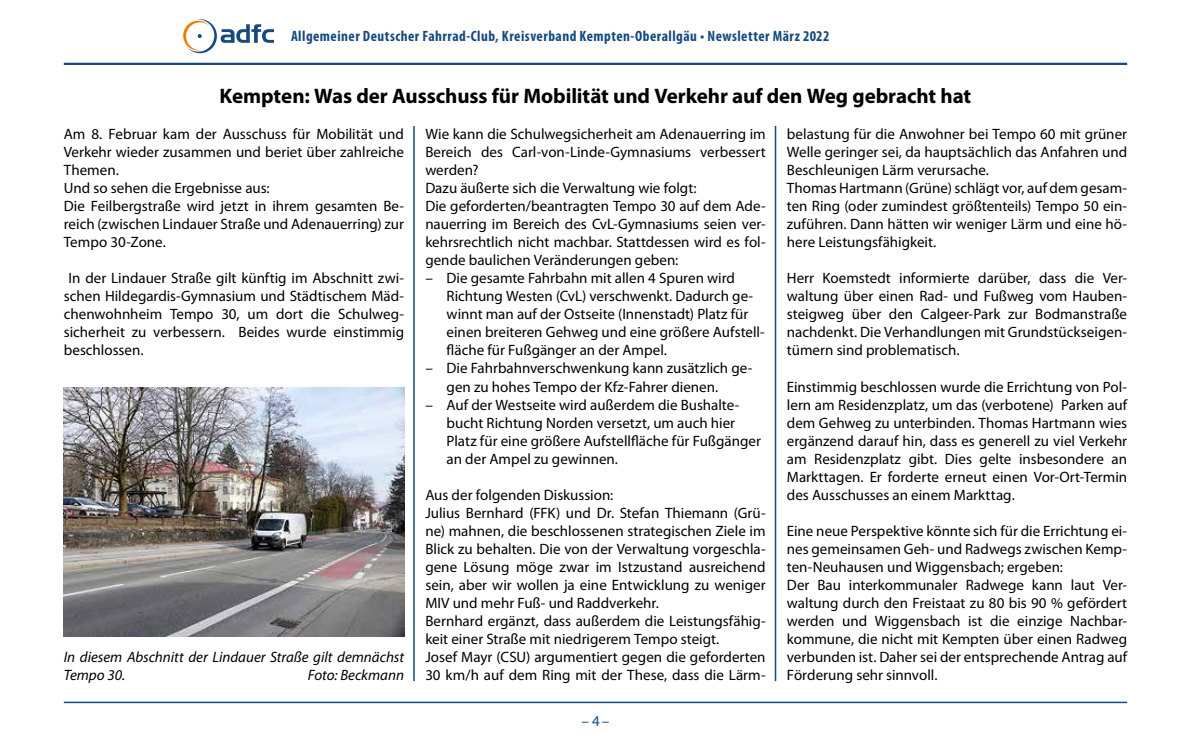
<style>
.page{position:relative;width:1191px;height:745px;background:#fff}
.page>*{position:absolute;margin:0;border:0;box-sizing:border-box;transform-origin:0 0}
.t1{font:700 21px "Myriad Pro";letter-spacing:-.005em;color:#000}
.t2{font:15px/18px "Myriad Pro";color:#000}
.t3{font:700 condensed 15px "Myriad Pro";letter-spacing:.03em;color:#164a7e}
.t4{font:italic 15px/18px "Myriad Pro";color:#000}
.t5{font:15px "Myriad Pro";color:#164a7e}
</style>
<div class="page">
<hr style="left:64px;top:63px;width:1063px;height:2px;background:#164a7e">
<hr style="left:64px;top:701px;width:1063px;height:1px;background:#164a7e">
<svg style="left:183px;top:19px;width:91px;height:34px"></svg>
<hr style="left:413px;top:85px;width:2px;height:595px;background:#164a7e">
<hr style="left:774px;top:85px;width:2px;height:595px;background:#164a7e">
<div style="left:408px;top:85px;width:12px;height:41px;background:#fff"></div>
<div style="left:770px;top:85px;width:12px;height:41px;background:#fff"></div>
<img style="left:64px;top:387px;width:340px;height:248px">
<p class="t3" style="left:291px;top:27px;width:540px">Allgemeiner Deutscher Fahrrad-Club, Kreisverband Kempten-Oberallgäu • Newsletter März 2022</p>
<h1 class="t1" style="left:220px;top:82px;width:753px">Kempten: Was der Ausschuss für Mobilität und Verkehr auf den Weg gebracht hat</h1>
<p class="t2" style="left:64px;top:125px;width:342px">Am 8. Februar kam der Ausschuss für Mobilität und Verkehr wieder zusammen und beriet über zahlreiche Themen.<br>Und so sehen die Ergebnisse aus:<br>Die Feilbergstraße wird jetzt in ihrem gesamten Be&shy;reich (zwischen Lindauer Straße und Adenauerring) zur Tempo 30-Zone.</p>
<p class="t2" style="left:64px;top:269px;width:342px;text-align:justify;text-indent:5px">In der Lindauer Straße gilt künftig im Abschnitt zwi&shy;schen Hildegardis-Gymnasium und Städtischem Mäd&shy;chenwohnheim Tempo 30, um dort die Schulweg&shy;sicherheit zu verbessern. Beides wurde einstimmig beschlossen.</p>
<p class="t4" style="left:64px;top:647px;width:342px">In diesem Abschnitt der Lindauer Straße gilt demnächst<br>Tempo 30.</p>
<p class="t4" style="left:308px;top:665px;width:98px">Foto: Beckmann</p>
<p class="t2" style="left:425px;top:125px;width:342px">Wie kann die Schulwegsicherheit am Adenauerring im Bereich des Carl-von-Linde-Gymnasiums verbessert werden?<br>Dazu äußerte sich die Verwaltung wie folgt:<br>Die geforderten/beantragten Tempo 30 auf dem Ade&shy;nauerring im Bereich des CvL-Gymnasiums seien ver&shy;kehrsrechtlich nicht machbar. Stattdessen wird es fol&shy;gende baulichen Veränderungen geben:</p>
<p class="t2" style="left:446px;top:269px;width:320px;text-indent:-21px">– Die gesamte Fahrbahn mit allen 4 Spuren wird Richtung Westen (CvL) verschwenkt. Dadurch ge&shy;winnt man auf der Ostseite (Innenstadt) Platz für einen breiteren Gehweg und eine größere Aufstell&shy;fläche für Fußgänger an der Ampel.</p>
<p class="t2" style="left:446px;top:359px;width:307px;text-indent:-21px">– Die Fahrbahnverschwenkung kann zusätzlich ge&shy;gen zu hohes Tempo der Kfz-Fahrer dienen.</p>
<p class="t2" style="left:446px;top:395px;width:316px;text-indent:-21px">– Auf der Westseite wird außerdem die Bushalte&shy;bucht Richtung Norden versetzt, um auch hier Platz für eine größere Aufstellfläche für Fußgänger an der Ampel zu gewinnen.</p>
<p class="t2" style="left:425px;top:485px;width:342px">Aus der folgenden Diskussion:<br>Julius Bernhard (FFK) und Dr. Stefan Thiemann (Grü&shy;ne) mahnen, die beschlossenen strategischen Ziele im Blick zu behalten. Die von der Verwaltung vorgeschla&shy;gene Lösung möge zwar im Istzustand ausreichend sein, aber wir wollen ja eine Entwicklung zu weniger MIV und mehr Fuß- und Raddverkehr.<br>Bernhard ergänzt, dass außerdem die Leistungsfähig&shy;keit einer Straße mit niedrigerem Tempo steigt.<br>Josef Mayr (CSU) argumentiert gegen die geforderten 30 km/h auf dem Ring mit der These, dass die Lärm-</p>
<p class="t5" style="left:581px;top:711px;width:29px">– 4–</p>
<p class="t2" style="left:787px;top:125px;width:342px">belastung für die Anwohner bei Tempo 60 mit grüner Welle geringer sei, da hauptsächlich das Anfahren und Beschleunigen Lärm verursache.<br>Thomas Hartmann (Grüne) schlägt vor, auf dem gesam&shy;ten Ring (oder zumindest größtenteils) Tempo 50 ein&shy;zuführen. Dann hätten wir weniger Lärm und eine hö&shy;here Leistungsfähigkeit.</p>
<p class="t2" style="left:787px;top:269px;width:342px;text-align:justify">Herr Koemstedt informierte darüber, dass die Ver&shy;waltung über einen Rad- und Fußweg vom Hauben&shy;steigweg über den Calgeer-Park zur Bodmanstraße nachdenkt. Die Verhandlungen mit Grundstückseigen&shy;tümern sind problematisch.</p>
<p class="t2" style="left:787px;top:377px;width:342px;text-align:justify">Einstimmig beschlossen wurde die Errichtung von Pol&shy;lern am Residenzplatz, um das (verbotene) Parken auf dem Gehweg zu unterbinden. Thomas Hartmann wies ergänzend darauf hin, dass es generell zu viel Verkehr am Residenzplatz gibt. Dies gelte insbesondere an Markttagen. Er forderte erneut einen Vor-Ort-Termin des Ausschusses an einem Markttag.</p>
<p class="t2" style="left:787px;top:521px;width:342px">Eine neue Perspektive könnte sich für die Errichtung ei&shy;nes gemeinsamen Geh- und Radwegs zwischen Kemp&shy;ten-Neuhausen und Wiggensbach; ergeben:<br>Der Bau interkommunaler Radwege kann laut Ver&shy;waltung durch den Freistaat zu 80 bis 90 % gefördert werden und Wiggensbach ist die einzige Nachbar&shy;kommune, die nicht mit Kempten über einen Radweg verbunden ist. Daher sei der entsprechende Antrag auf Förderung sehr sinnvoll.</p>
</div>
